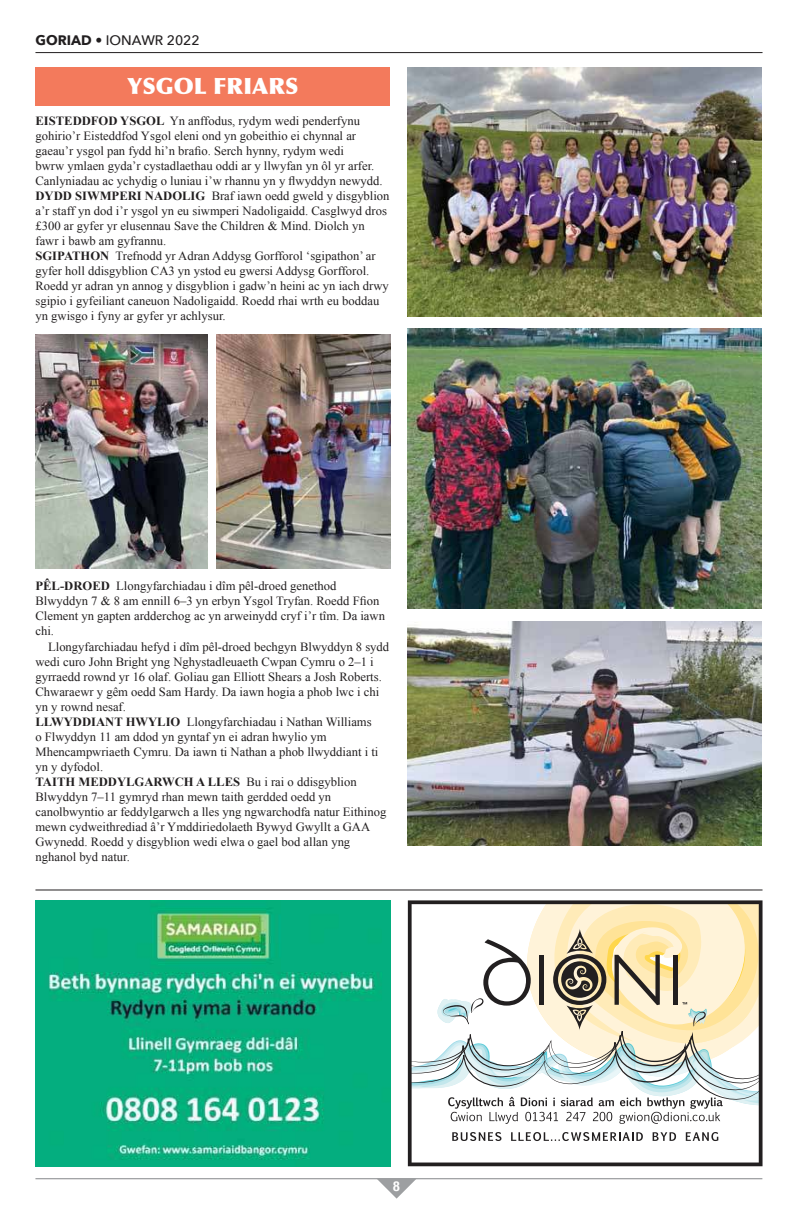
<style>
.page{position:relative;width:798px;height:1223px;background:#fff}
.page>*{position:absolute;margin:0;border:0;box-sizing:border-box;transform-origin:0 0}
.t1{font:900 22.5px "Optima";color:#fff}
.t2{font:500 13.75px "Avenir Next";color:#221f20}
.t3{font:700 condensed 13.75px "Helvetica Neue";color:#fff}
.t4{font:12.5px/15px "Times New Roman";color:#221f20}
.s1{font-weight:700}
</style>
<div class="page">
<hr style="left:35px;top:1178px;width:727px;height:1px;background:#9d9fa1">
<svg style="left:376px;top:1179px;width:41px;height:19px"></svg>
<hr style="left:35px;top:52px;width:727px;height:1px;background:#221f20">
<hr style="left:35px;top:889px;width:727px;height:1px;background:#221f20">
<svg style="left:407px;top:900px;width:355px;height:266px"></svg>
<img style="left:35px;top:900px;width:355px;height:266px">
<div style="left:35px;top:67px;width:355px;height:39px;background:#f37a5c"></div>
<img style="left:407px;top:329px;width:354px;height:279px">
<img style="left:407px;top:67px;width:354px;height:249px">
<img style="left:407px;top:621px;width:354px;height:224px">
<img style="left:35px;top:334px;width:172px;height:234px">
<img style="left:216px;top:334px;width:174px;height:235px">
<p class="t2" style="left:35px;top:29px;width:165px"><span class="s1">GORIAd</span> • IONAWR 2022</p>
<h1 class="t1" style="left:127px;top:73px;width:173px">YSGOL FRIARS</h1>
<p class="t4" style="left:35px;top:115px;width:355px"><span class="s1">EISTEDDFOD YSGOL</span> Yn anffodus, rydym wedi penderfynu gohirio’r Eisteddfod Ysgol eleni ond yn gobeithio ei chynnal ar gaeau’r ysgol pan fydd hi’n brafio. Serch hynny, rydym wedi<br>bwrw ymlaen gyda’r cystadlaethau oddi ar y llwyfan yn ôl yr arfer.<br>Canlyniadau ac ychydig o luniau i’w rhannu yn y flwyddyn newydd.<br><span class="s1">DYDD SIWMPERI NADOLIG</span> Braf iawn oedd gweld y disgyblion a’r staff yn dod i’r ysgol yn eu siwmperi Nadoligaidd. Casglwyd dros £300 ar gyfer yr elusennau Save the Children &amp; Mind. Diolch yn fawr i bawb am gyfrannu.<br><span class="s1">SGIPATHON</span> Trefnodd yr Adran Addysg Gorfforol ‘sgipathon’ ar gyfer holl ddisgyblion CA3 yn ystod eu gwersi Addysg Gorfforol.<br>Roedd yr adran yn annog y disgyblion i gadw’n heini ac yn iach drwy sgipio i gyfeiliant caneuon Nadoligaidd. Roedd rhai wrth eu boddau yn gwisgo i fyny ar gyfer yr achlysur.</p>
<p class="t4" style="left:35px;top:580px;width:351px"><span class="s1">PÊL-DROED</span> Llongyfarchiadau i dîm pêl-droed genethod Blwyddyn 7 &amp; 8 am ennill 6–3 yn erbyn Ysgol Tryfan. Roedd Ffion Clement yn gapten ardderchog ac yn arweinydd cryf i’r tîm. Da iawn chi.</p>
<p class="t4" style="left:35px;top:640px;width:355px;text-indent:13px">Llongyfarchiadau hefyd i dîm pêl-droed bechgyn Blwyddyn 8 sydd wedi curo John Bright yng Nghystadleuaeth Cwpan Cymru o 2–1 i gyrraedd rownd yr 16 olaf. Goliau gan Elliott Shears a Josh Roberts.<br>Chwaraewr y gêm oedd Sam Hardy. Da iawn hogia a phob lwc i chi yn y rownd nesaf.<br><span class="s1">LLWYDDIANT HWYLIO</span> Llongyfarchiadau i Nathan Williams<br>o Flwyddyn 11 am ddod yn gyntaf yn ei adran hwylio ym Mhencampwriaeth Cymru. Da iawn ti Nathan a phob llwyddiant i ti yn y dyfodol.<br><span class="s1">TAITH MEDDYLGARWCH A LLES</span> Bu i rai o ddisgyblion Blwyddyn 7–11 gymryd rhan mewn taith gerdded oedd yn canolbwyntio ar feddylgarwch a lles yng ngwarchodfa natur Eithinog mewn cydweithrediad â’r Ymddiriedolaeth Bywyd Gwyllt a GAA Gwynedd. Roedd y disgyblion wedi elwa o gael bod allan yng nghanol byd natur.</p>
<p class="t3" style="left:393px;top:1177px;width:8px">8</p>
</div>
